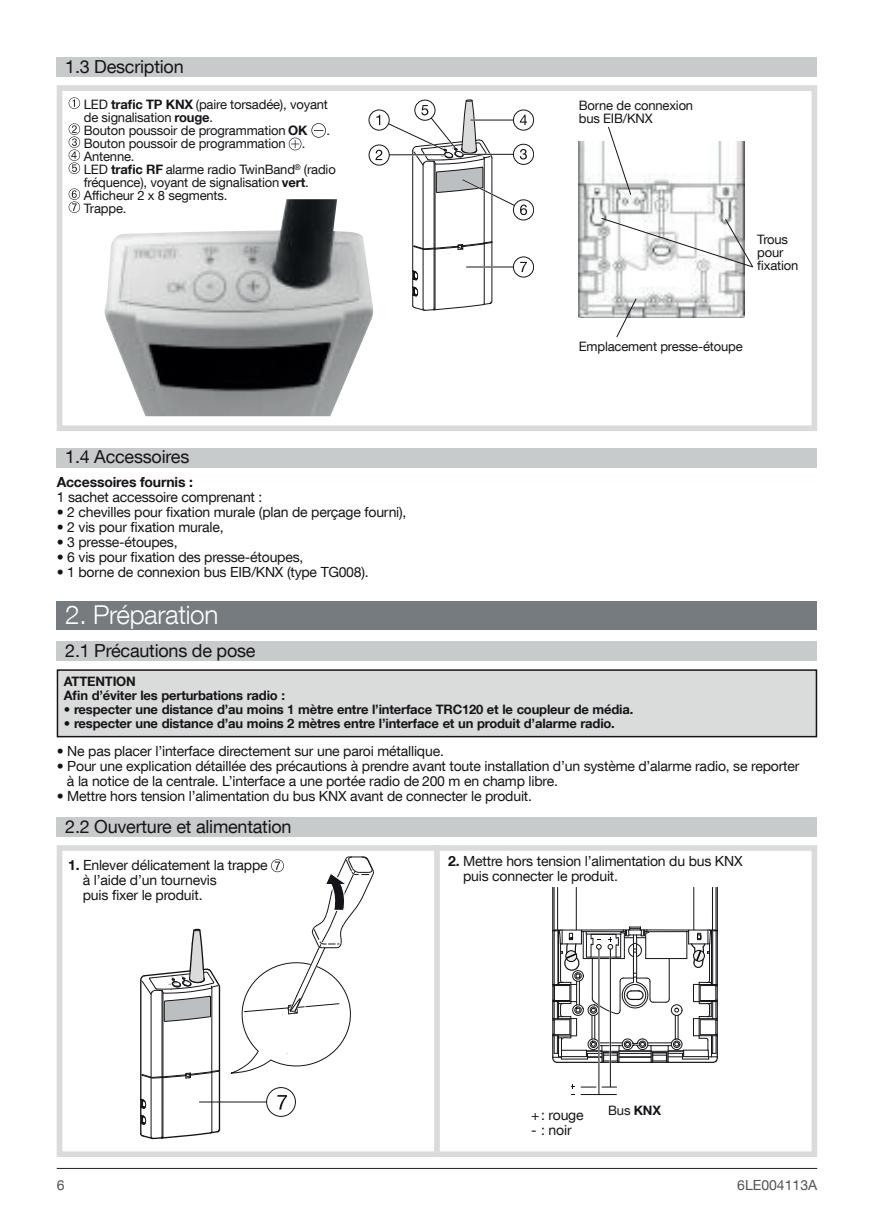
<style>
.page{position:relative;width:874px;height:1225px;background:#fff}
.page>*{position:absolute;margin:0;border:0;box-sizing:border-box;transform-origin:0 0}
.t1{font:300 26px "Helvetica Neue LT Com";letter-spacing:-.015em;color:#fff}
.t2{font:18px "Helvetica Neue LT Com";letter-spacing:-.015em;color:#171419}
.t3{font:14px/15px "Helvetica Neue LT Com";letter-spacing:-.015em;color:#171419}
.t4{font:700 14px "Helvetica Neue LT Com";letter-spacing:-.015em;color:#171419}
.t5{font:14px "Helvetica Neue LT Com";color:#505457}
.t6{font:13px/13px "Helvetica Neue LT Com";letter-spacing:-.015em;color:#171419}
.t7{font:700 13px/14px "Helvetica Neue LT Com";letter-spacing:-.015em;color:#171419}
.s1{font-weight:700}
</style>
<div class="page">
<hr style="left:57px;top:1168px;width:759px;height:1px;background:#231f20">
<div style="left:57px;top:85px;width:759px;height:346px;border:6px solid #d9dcdb"></div>
<div style="left:57px;top:845px;width:759px;height:312px;border:6px solid #d9dcdb"></div>
<div style="left:57px;top:57px;width:759px;height:20px;background:#c7cbcb"></div>
<div style="left:57px;top:448px;width:759px;height:20px;background:#c7cbcb"></div>
<svg style="left:69px;top:97px;width:11px;height:12px"></svg>
<svg style="left:311px;top:123px;width:15px;height:15px"></svg>
<svg style="left:288px;top:138px;width:13px;height:12px"></svg>
<svg style="left:69px;top:123px;width:11px;height:51px"></svg>
<svg style="left:69px;top:188px;width:11px;height:25px"></svg>
<div style="left:513px;top:110px;width:20px;height:20px;border:1px solid #171419;border-radius:50%"></div>
<svg style="left:513px;top:144px;width:20px;height:20px"></svg>
<div style="left:513px;top:144px;width:20px;height:21px;border:1px solid #171419;border-radius:50%"></div>
<div style="left:513px;top:257px;width:20px;height:20px;border:1px solid #171419;border-radius:50%"></div>
<svg style="left:369px;top:110px;width:20px;height:20px"></svg>
<div style="left:368px;top:110px;width:21px;height:20px;border:1px solid #171419;border-radius:50%"></div>
<svg style="left:513px;top:200px;width:20px;height:20px"></svg>
<div style="left:513px;top:200px;width:20px;height:20px;border:1px solid #171419;border-radius:50%"></div>
<svg style="left:369px;top:145px;width:20px;height:20px"></svg>
<div style="left:368px;top:145px;width:21px;height:20px;border:1px solid #171419;border-radius:50%"></div>
<svg style="left:375px;top:99px;width:151px;height:212px"></svg>
<img style="left:578px;top:142px;width:165px;height:176px">
<svg style="left:607px;top:126px;width:24px;height:70px"></svg>
<svg style="left:615px;top:297px;width:22px;height:41px"></svg>
<svg style="left:600px;top:217px;width:153px;height:51px"></svg>
<div style="left:57px;top:601px;width:759px;height:28px;background:#767b7f"></div>
<div style="left:57px;top:817px;width:759px;height:19px;background:#c7cbcb"></div>
<div style="left:57px;top:641px;width:759px;height:20px;background:#c7cbcb"></div>
<div style="left:57px;top:670px;width:759px;height:66px;background:#d9dcdb"></div>
<div style="left:57px;top:669px;width:759px;height:68px;border:2px solid #171419"></div>
<div style="left:434px;top:845px;width:5px;height:312px;background:#d9dcdb"></div>
<hr style="left:711px;top:887px;width:1px;height:43px;background:#171419">
<hr style="left:557px;top:887px;width:1px;height:43px;background:#171419">
<hr style="left:716px;top:887px;width:1px;height:43px;background:#171419">
<hr style="left:552px;top:887px;width:1px;height:43px;background:#171419">
<hr style="left:693px;top:887px;width:1px;height:43px;background:#171419">
<hr style="left:575px;top:887px;width:1px;height:43px;background:#171419">
<hr style="left:553px;top:887px;width:1px;height:43px;background:#171419">
<hr style="left:715px;top:887px;width:1px;height:43px;background:#171419">
<svg style="left:552px;top:926px;width:165px;height:169px"></svg>
<svg style="left:140px;top:856px;width:234px;height:283px"></svg>
<img style="left:104px;top:199px;width:270px;height:217px">
<p class="t2" style="left:65px;top:55px;width:120px">1.3 Description</p>
<p class="t6" style="left:84px;top:97px;width:245px">LED <span class="s1">trafic TP KNX</span> (paire torsadée), voyant de signalisation <span class="s1">rouge</span>.<br>Bouton poussoir de programmation <span class="s1">OK</span></p>
<p class="t6" style="left:326px;top:123px;width:5px">.</p>
<p class="t6" style="left:84px;top:136px;width:203px">Bouton poussoir de programmation</p>
<p class="t6" style="left:302px;top:136px;width:5px">.</p>
<p class="t6" style="left:84px;top:149px;width:253px">Antenne.<br>LED <span class="s1">trafic RF</span> alarme radio TwinBand<sup>®</sup> (radio fréquence), voyant de signalisation <span class="s1">vert</span>.<br>Afficheur 2 x 8 segments.<br>Trappe.</p>
<p class="t6" style="left:578px;top:98px;width:116px">Borne de connexion bus EIB/KNX</p>
<p class="t6" style="left:756px;top:232px;width:43px">Trous pour fixation</p>
<p class="t6" style="left:578px;top:339px;width:165px">Emplacement presse-étoupe</p>
<p class="t2" style="left:65px;top:445px;width:125px">1.4 Accessoires</p>
<p class="t4" style="left:57px;top:473px;width:138px">Accessoires fournis :</p>
<p class="t3" style="left:57px;top:489px;width:207px">1 sachet accessoire comprenant :</p>
<p class="t3" style="left:57px;top:504px;width:351px">• 2 chevilles pour fixation murale (plan de perçage fourni),</p>
<p class="t3" style="left:57px;top:519px;width:168px">• 2 vis pour fixation murale,</p>
<p class="t3" style="left:57px;top:534px;width:122px">• 3 presse-étoupes,</p>
<p class="t3" style="left:57px;top:548px;width:248px">• 6 vis pour fixation des presse-étoupes,</p>
<p class="t3" style="left:57px;top:563px;width:313px">• 1 borne de connexion bus EIB/KNX (type TG008).</p>
<h1 class="t1" style="left:65px;top:599px;width:154px">2. Préparation</h1>
<p class="t2" style="left:65px;top:639px;width:192px">2.1 Précautions de pose</p>
<p class="t7" style="left:64px;top:674px;width:222px">ATTENTION<br>Afin d’éviter les perturbations radio :</p>
<p class="t7" style="left:64px;top:702px;width:570px">• respecter une distance d’au moins 1 mètre entre l’interface TRC120 et le coupleur de média.</p>
<p class="t7" style="left:64px;top:716px;width:552px">• respecter une distance d’au moins 2 mètres entre l’interface et un produit d’alarme radio.</p>
<p class="t3" style="left:57px;top:743px;width:388px">• Ne pas placer l’interface directement sur une paroi métallique.</p>
<p class="t3" style="left:67px;top:758px;width:733px;text-indent:-10px">• Pour une explication détaillée des précautions à prendre avant toute installation d’un système d’alarme radio, se reporter à la notice de la centrale. L’interface a une portée radio de 200 m en champ libre.</p>
<p class="t3" style="left:57px;top:788px;width:476px">• Mettre hors tension l’alimentation du bus KNX avant de connecter le produit.</p>
<p class="t2" style="left:65px;top:815px;width:228px">2.2 Ouverture et alimentation</p>
<p class="t3" style="left:83px;top:857px;width:186px;text-indent:-15px"><span class="s1">1.</span> Enlever délicatement la trappe à l’aide d’un tournevis<br>puis fixer le produit.</p>
<p class="t3" style="left:463px;top:853px;width:281px;text-indent:-15px"><span class="s1">2.</span> Mettre hors tension l’alimentation du bus KNX puis connecter le produit.</p>
<p class="t3" style="left:530px;top:1106px;width:54px">+: rouge</p>
<p class="t3" style="left:530px;top:1121px;width:42px">- : noir</p>
<p class="t6" style="left:608px;top:1104px;width:54px">Bus <span class="s1">KNX</span></p>
<p class="t5" style="left:57px;top:1176px;width:9px">6</p>
<p class="t5" style="left:736px;top:1176px;width:81px">6LE004113A</p>
</div>
